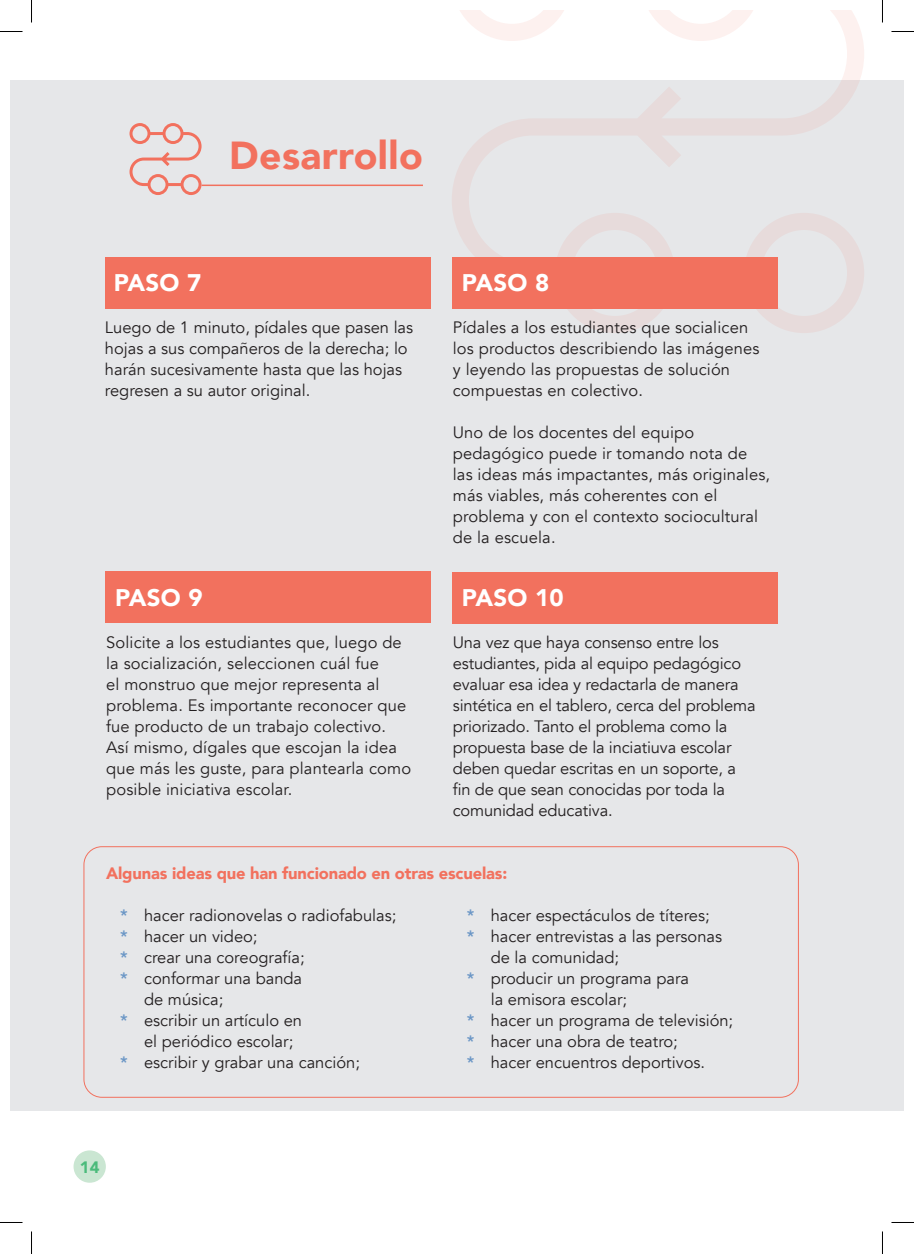
<style>
.page{position:relative;width:914px;height:1254px;background:#fff}
.page>*{position:absolute;margin:0;border:0;box-sizing:border-box;transform-origin:0 0}
.t1{font:900 39px "Avenir";letter-spacing:.01em;color:#f2715e}
.t2{font:900 24px "Avenir";letter-spacing:.01em;color:#fff}
.t3{font:16.5px/21px "Avenir";color:#231f20}
.t4{font:900 16.5px "Avenir";letter-spacing:-.01em;color:#f2715e}
.t5{font:900 16.5px "Avenir";color:#4bbb7b}
.s1{font-weight:800;color:#6c97c6}
</style>
<div class="page">
<div style="left:73px;top:1150px;width:33px;height:32px;background:#cae6d2;border-radius:50%"></div>
<div style="left:10px;top:80px;width:893px;height:1030px;background:#e6e7e9"></div>
<svg style="left:452px;top:10px;width:412px;height:323px"></svg>
<hr style="left:201px;top:185px;width:222px;height:1px;background:#f2715e">
<svg style="left:129px;top:123px;width:72px;height:72px"></svg>
<div style="left:451px;top:258px;width:326px;height:51px;background:#f2715e"></div>
<div style="left:105px;top:571px;width:325px;height:51px;background:#f2715e"></div>
<div style="left:105px;top:258px;width:325px;height:51px;background:#f2715e"></div>
<div style="left:451px;top:572px;width:326px;height:51px;background:#f2715e"></div>
<div style="left:84px;top:846px;width:714px;height:251px;border:1px solid #f2715e;border-radius:18px"></div>
<svg style="left:0;top:31px;width:22px;height:1px"></svg>
<svg style="left:891px;top:31px;width:22px;height:1px"></svg>
<svg style="left:0;top:1222px;width:22px;height:1px"></svg>
<svg style="left:891px;top:1222px;width:22px;height:1px"></svg>
<svg style="left:31px;top:0;width:1px;height:22px"></svg>
<svg style="left:31px;top:1231px;width:1px;height:23px"></svg>
<svg style="left:882px;top:0;width:1px;height:22px"></svg>
<svg style="left:882px;top:1231px;width:1px;height:23px"></svg>
<h1 class="t1" style="left:229px;top:122px;width:195px">Desarrollo</h1>
<h2 class="t2" style="left:114px;top:262px;width:89px">PASO 7</h2>
<p class="t3" style="left:105px;top:317px;width:310px">Luego de 1 minuto, pídales que pasen las hojas a sus compañeros de la derecha; lo harán sucesivamente hasta que las hojas regresen a su autor original.</p>
<h2 class="t2" style="left:115px;top:577px;width:89px">PASO 9</h2>
<p class="t3" style="left:106px;top:632px;width:306px">Solicite a los estudiantes que, luego de la socialización, seleccionen cuál fue<br>el monstruo que mejor representa al problema. Es importante reconocer que fue producto de un trabajo colectivo.<br>Así mismo, dígales que escojan la idea que más les guste, para plantearla como posible iniciativa escolar.</p>
<h2 class="t2" style="left:462px;top:262px;width:89px">PASO 8</h2>
<p class="t3" style="left:453px;top:317px;width:308px">Pídales a los estudiantes que socialicen los productos describiendo las imágenes y leyendo las propuestas de solución compuestas en colectivo.</p>
<p class="t3" style="left:453px;top:422px;width:319px">Uno de los docentes del equipo pedagógico puede ir tomando nota de las ideas más impactantes, más originales, más viables, más coherentes con el problema y con el contexto sociocultural de la escuela.</p>
<h2 class="t2" style="left:462px;top:577px;width:103px">PASO 10</h2>
<p class="t3" style="left:453px;top:632px;width:304px">Una vez que haya consenso entre los estudiantes, pida al equipo pedagógico evaluar esa idea y redactarla de manera sintética en el tablero, cerca del problema priorizado. Tanto el problema como la propuesta base de la inciatiuva escolar deben quedar escritas en un soporte, a fin de que sean conocidas por toda la comunidad educativa.</p>
<p class="t4" style="left:106px;top:859px;width:402px">Algunas ideas que han funcionado en otras escuelas:</p>
<p class="t3" style="left:120px;top:905px;width:278px"><span class="s1">*</span> hacer radionovelas o radiofabulas;</p>
<p class="t3" style="left:120px;top:926px;width:139px"><span class="s1">*</span> hacer un video;</p>
<p class="t3" style="left:120px;top:947px;width:186px"><span class="s1">*</span> crear una coreografía;</p>
<p class="t3" style="left:120px;top:968px;width:184px"><span class="s1">*</span> conformar una banda</p>
<p class="t3" style="left:144px;top:989px;width:81px">de música;</p>
<p class="t3" style="left:120px;top:1010px;width:183px"><span class="s1">*</span> escribir un artículo en</p>
<p class="t3" style="left:144px;top:1031px;width:151px">el periódico escolar;</p>
<p class="t3" style="left:120px;top:1052px;width:241px"><span class="s1">*</span> escribir y grabar una canción;</p>
<p class="t3" style="left:466px;top:905px;width:244px"><span class="s1">*</span> hacer espectáculos de títeres;</p>
<p class="t3" style="left:466px;top:926px;width:257px"><span class="s1">*</span> hacer entrevistas a las personas</p>
<p class="t3" style="left:490px;top:947px;width:130px">de la comunidad;</p>
<p class="t3" style="left:466px;top:968px;width:224px"><span class="s1">*</span> producir un programa para</p>
<p class="t3" style="left:490px;top:989px;width:138px">la emisora escolar;</p>
<p class="t3" style="left:466px;top:1010px;width:268px"><span class="s1">*</span> hacer un programa de televisión;</p>
<p class="t3" style="left:466px;top:1031px;width:213px"><span class="s1">*</span> hacer una obra de teatro;</p>
<p class="t3" style="left:466px;top:1052px;width:240px"><span class="s1">*</span> hacer encuentros deportivos.</p>
<p class="t5" style="left:80px;top:1153px;width:21px">14</p>
</div>
